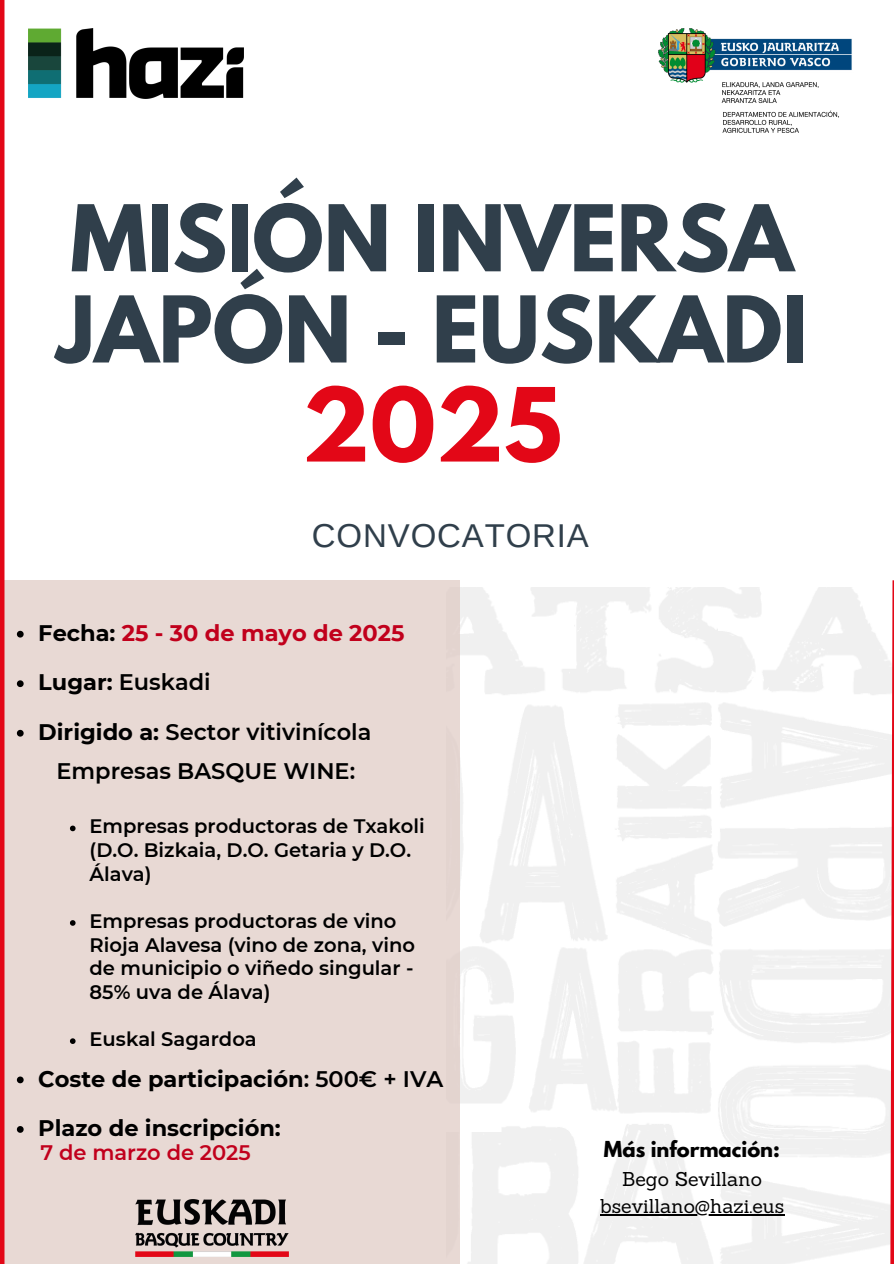
<style>
.page{position:relative;width:894px;height:1264px;background:#fff}
.page>*{position:absolute;margin:0;border:0;box-sizing:border-box;transform-origin:0 0}
.t1{font:700 90.3px "League Spartan";color:#e30717}
.t2{font:700 81.3px/91.2px "League Spartan";color:#303f4b}
.t3{font:33px "Arimo";letter-spacing:.025em;color:#303f4b}
.t4{font:600 22.5px "Montserrat";color:#000}
.t5{font:700 22.5px "Montserrat";color:#000}
.t6{font:700 22.5px "Montserrat";color:#c1001c}
.t7{font:600 21px "Montserrat";color:#c1001c}
.t8{font:600 19.5px/23.7px "Montserrat";color:#000}
.t9{font:19.5px "Sanchez";color:#000}
.t10{font:700 19.5px "League Spartan";color:#000}
.s1{color:#000}
.s2{font-weight:700}
.s3{font-weight:600}
</style>
<div class="page">
<img style="left:459px;top:586px;width:428px;height:677px">
<div style="left:0;top:580px;width:459px;height:683px;background:#e8d9d4"></div>
<img style="left:135px;top:1199px;width:153px;height:57px">
<hr style="left:0;top:0;width:4px;height:1263px;background:#e30717">
<img style="left:28px;top:29px;width:215px;height:69px">
<svg style="left:887px;top:580px;width:6px;height:683px"></svg>
<img style="left:658px;top:29px;width:194px;height:103px">
<svg style="left:17px;top:631px;width:7px;height:6px"></svg>
<svg style="left:17px;top:680px;width:7px;height:7px"></svg>
<svg style="left:17px;top:730px;width:7px;height:6px"></svg>
<svg style="left:17px;top:1076px;width:7px;height:7px"></svg>
<svg style="left:17px;top:1126px;width:7px;height:6px"></svg>
<hr style="left:599px;top:1214px;width:185px;height:1px;background:#000">
<svg style="left:70px;top:825px;width:6px;height:6px"></svg>
<svg style="left:70px;top:920px;width:6px;height:5px"></svg>
<svg style="left:70px;top:1038px;width:6px;height:5px"></svg>
<p class="t2" style="left:56px;top:203px;width:752px">MISIÓN INVERSA<br>JAPÓN - EUSKADI</p>
<p class="t1" style="left:302px;top:380px;width:261px">2025</p>
<p class="t3" style="left:312px;top:517px;width:278px">CONVOCATORIA</p>
<p class="t6" style="left:38px;top:619px;width:368px"><span class="s1">Fecha:</span> 25 - 30 de mayo de 2025</p>
<p class="t4" style="left:38px;top:668px;width:174px"><span class="s2">Lugar:</span> Euskadi</p>
<p class="t4" style="left:38px;top:718px;width:334px"><span class="s2">Dirigido a:</span> Sector vitivinícola</p>
<h3 class="t4" style="left:56px;top:757px;width:300px">Empresas BASQUE WINE:</h3>
<h3 class="t8" style="left:90px;top:814px;width:336px">Empresas productoras de Txakoli (D.O. Bizkaia, D.O. Getaria y D.O.<br>Álava)</h3>
<p class="t8" style="left:90px;top:909px;width:327px">Empresas productoras de vino<br>Rioja Alavesa (vino de zona, vino de municipio o viñedo singular -<br>85% uva de Álava)</p>
<p class="t8" style="left:90px;top:1027px;width:169px">Euskal Sagardoa</p>
<h2 class="t5" style="left:38px;top:1064px;width:406px">Coste de participación<span class="s3">: 500€ + IVA</span></h2>
<p class="t5" style="left:38px;top:1114px;width:244px">Plazo de inscripción:</p>
<p class="t7" style="left:41px;top:1139px;width:212px">7 de marzo de 2025</p>
<h4 class="t10" style="left:603px;top:1139px;width:177px">Más información:</h4>
<p class="t9" style="left:622px;top:1166px;width:141px">Bego Sevillano</p>
<p class="t9" style="left:599px;top:1193px;width:186px">bsevillano@hazi.eus</p>
</div>
